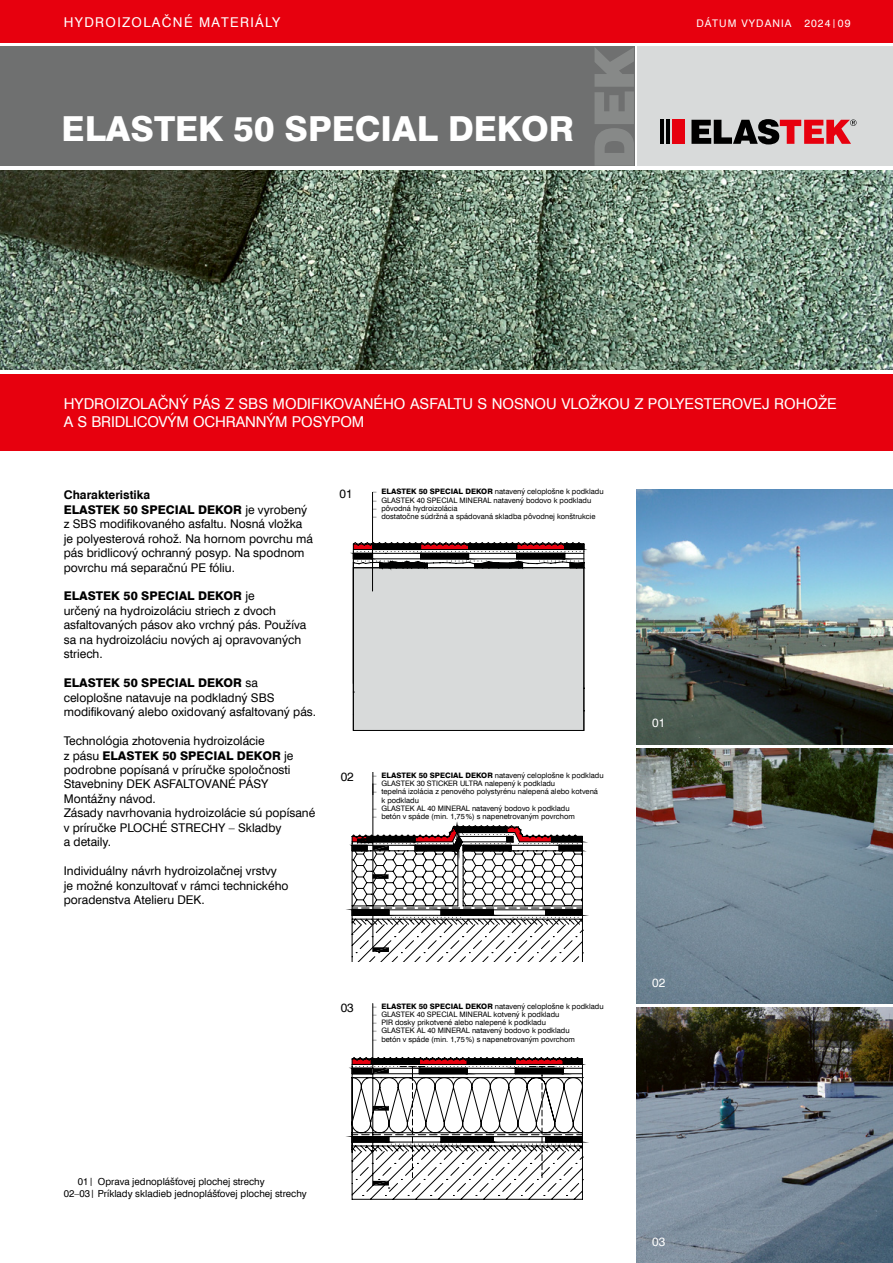
<style>
.page{position:relative;width:893px;height:1263px;background:#fff}
.page>*{position:absolute;margin:0;border:0;box-sizing:border-box;transform-origin:0 0}
.t1{font:800 34.5px "Swiss 721 TL";color:#fff}
.t2{font:15px/18px "Swiss 721 TL";color:#fff}
.t3{font:13.5px "Swiss 721 TL";letter-spacing:.1em;color:#fff}
.t4{font:12px/14.4px "Swiss 721 TL";color:#000}
.t5{font:12px "Swiss 721 TL";color:#fff}
.t6{font:10.5px "Swiss 721 TL";letter-spacing:.1em;color:#fff}
.t7{font:9.75px/11.7px "Swiss 721 TL";color:#000}
.t8{font:7.5px/8.2px "Swiss 721 TL";color:#000}
.s1{font-weight:700}
.s2{font-weight:800}
</style>
<div class="page">
<div style="left:0;top:47px;width:634px;height:119px;background:#6f7070"></div>
<div style="left:0;top:0;width:893px;height:43px;background:#e7000e"></div>
<div style="left:638px;top:47px;width:255px;height:119px;background:#d8dada"></div>
<svg style="left:595px;top:47px;width:39px;height:119px"></svg>
<img style="left:0;top:170px;width:893px;height:200px">
<div style="left:0;top:374px;width:893px;height:77px;background:#e7000e"></div>
<hr style="left:660px;top:120px;width:4px;height:24px;background:#000">
<hr style="left:666px;top:120px;width:4px;height:24px;background:#000">
<div style="left:672px;top:120px;width:12px;height:24px;background:#e7000e"></div>
<svg style="left:691px;top:119px;width:165px;height:25px"></svg>
<img style="left:637px;top:748px;width:256px;height:255px">
<img style="left:637px;top:489px;width:256px;height:255px">
<img style="left:637px;top:1008px;width:256px;height:255px">
<hr style="left:372px;top:492px;width:1px;height:99px;background:#000">
<svg style="left:353px;top:542px;width:232px;height:189px;background:#c5c4c4"></svg>
<hr style="left:373px;top:784px;width:1px;height:167px;background:#000">
<svg style="left:351px;top:824px;width:233px;height:138px"></svg>
<svg style="left:351px;top:1003px;width:232px;height:196px"></svg>
<svg style="left:351px;top:1059px;width:233px;height:126px"></svg>
<svg style="left:373px;top:772px;width:1px;height:22px"></svg>
<p class="t3" style="left:64px;top:14px;width:218px">HYDROIZOLAČNÉ MATERIÁLY</p>
<p class="t6" style="left:696px;top:17px;width:155px">DÁTUM VYDANIA 2024|09</p>
<h1 class="t1" style="left:62px;top:106px;width:514px">ELASTEK 50 SPECIAL DEKOR</h1>
<p class="t2" style="left:64px;top:394px;width:774px">HYDROIZOLAČNÝ PÁS Z SBS MODIFIKOVANÉHO ASFALTU S NOSNOU VLOŽKOU Z POLYESTEROVEJ ROHOŽE<br>A S BRIDLICOVÝM OCHRANNÝM POSYPOM</p>
<p class="t4" style="left:64px;top:488px;width:251px"><span class="s1">Charakteristika<br></span><span class="s2">ELASTEK 50 SPECIAL DEKOR</span> je vyrobený z SBS modifikovaného asfaltu. Nosná vložka je polyesterová rohož. Na hornom povrchu má pás bridlicový ochranný posyp. Na spodnom povrchu má separačnú PE fóliu.</p>
<p class="t4" style="left:64px;top:589px;width:244px"><span class="s2">ELASTEK 50 SPECIAL DEKOR</span> je<br>určený na hydroizoláciu striech z dvoch asfaltovaných pásov ako vrchný pás. Používa sa na hydroizoláciu nových aj opravovaných striech.</p>
<p class="t4" style="left:64px;top:676px;width:254px"><span class="s2">ELASTEK 50 SPECIAL DEKOR</span> sa celoplošne natavuje na podkladný SBS modifikovaný alebo oxidovaný asfaltovaný pás.</p>
<p class="t4" style="left:64px;top:733px;width:253px">Technológia zhotovenia hydroizolácie<br>z pásu <span class="s2">ELASTEK 50 SPECIAL DEKOR</span> je podrobne popísaná v príručke spoločnosti<br>Stavebniny DEK ASFALTOVANÉ PÁSY<br>Montážny návod.<br>Zásady navrhovania hydroizolácie sú popísané v príručke PLOCHÉ STRECHY – Skladby<br>a detaily.</p>
<p class="t4" style="left:64px;top:864px;width:226px">Individuálny návrh hydroizolačnej vrstvy je možné konzultovať v rámci technického poradenstva Atelieru DEK.</p>
<p class="t4" style="left:339px;top:486px;width:15px">01</p>
<p class="t8" style="left:373px;top:488px;width:232px">– <span class="s2">ELASTEK 50 SPECIAL DEKOR</span> natavený celoplošne k podkladu</p>
<p class="t8" style="left:373px;top:496px;width:220px">– GLASTEK 40 SPECIAL MINERAL natavený bodovo k podkladu</p>
<p class="t8" style="left:373px;top:504px;width:86px">– pôvodná hydroizolácia</p>
<p class="t8" style="left:373px;top:512px;width:224px">– dostatočne súdržná a spádovaná skladba pôvodnej konštrukcie</p>
<p class="t4" style="left:341px;top:770px;width:15px">02</p>
<p class="t8" style="left:373px;top:771px;width:232px">– <span class="s2">ELASTEK 50 SPECIAL DEKOR</span> natavený celoplošne k podkladu</p>
<p class="t8" style="left:373px;top:779px;width:184px">– GLASTEK 30 STICKER ULTRA nalepený k podkladu</p>
<p class="t8" style="left:381px;top:788px;width:218px;text-indent:-9px">– tepelná izolácia z penového polystyrénu nalepená alebo kotvená k podkladu</p>
<p class="t8" style="left:373px;top:804px;width:198px">– GLASTEK AL 40 MINERAL natavený bodovo k podkladu</p>
<p class="t8" style="left:373px;top:812px;width:204px">– betón v spáde (min. 1,75%) s napenetrovaným povrchom</p>
<p class="t4" style="left:341px;top:1000px;width:15px">03</p>
<p class="t8" style="left:373px;top:1002px;width:232px">– <span class="s2">ELASTEK 50 SPECIAL DEKOR</span> natavený celoplošne k podkladu</p>
<p class="t8" style="left:373px;top:1010px;width:188px">– GLASTEK 40 SPECIAL MINERAL kotvený k podkladu</p>
<p class="t8" style="left:373px;top:1018px;width:175px">– PIR dosky prikotvené alebo nalepené k podkladu</p>
<p class="t8" style="left:373px;top:1026px;width:198px">– GLASTEK AL 40 MINERAL natavený bodovo k podkladu</p>
<p class="t8" style="left:373px;top:1035px;width:204px">– betón v spáde (min. 1,75%) s napenetrovaným povrchom</p>
<p class="t5" style="left:652px;top:716px;width:15px">01</p>
<p class="t5" style="left:652px;top:975px;width:15px">02</p>
<p class="t7" style="left:64px;top:1176px;width:245px;text-indent:14px">01| Oprava jednoplášťovej plochej strechy<br>02–03| Príklady skladieb jednoplášťovej plochej strechy</p>
<p class="t5" style="left:652px;top:1234px;width:15px">03</p>
</div>
